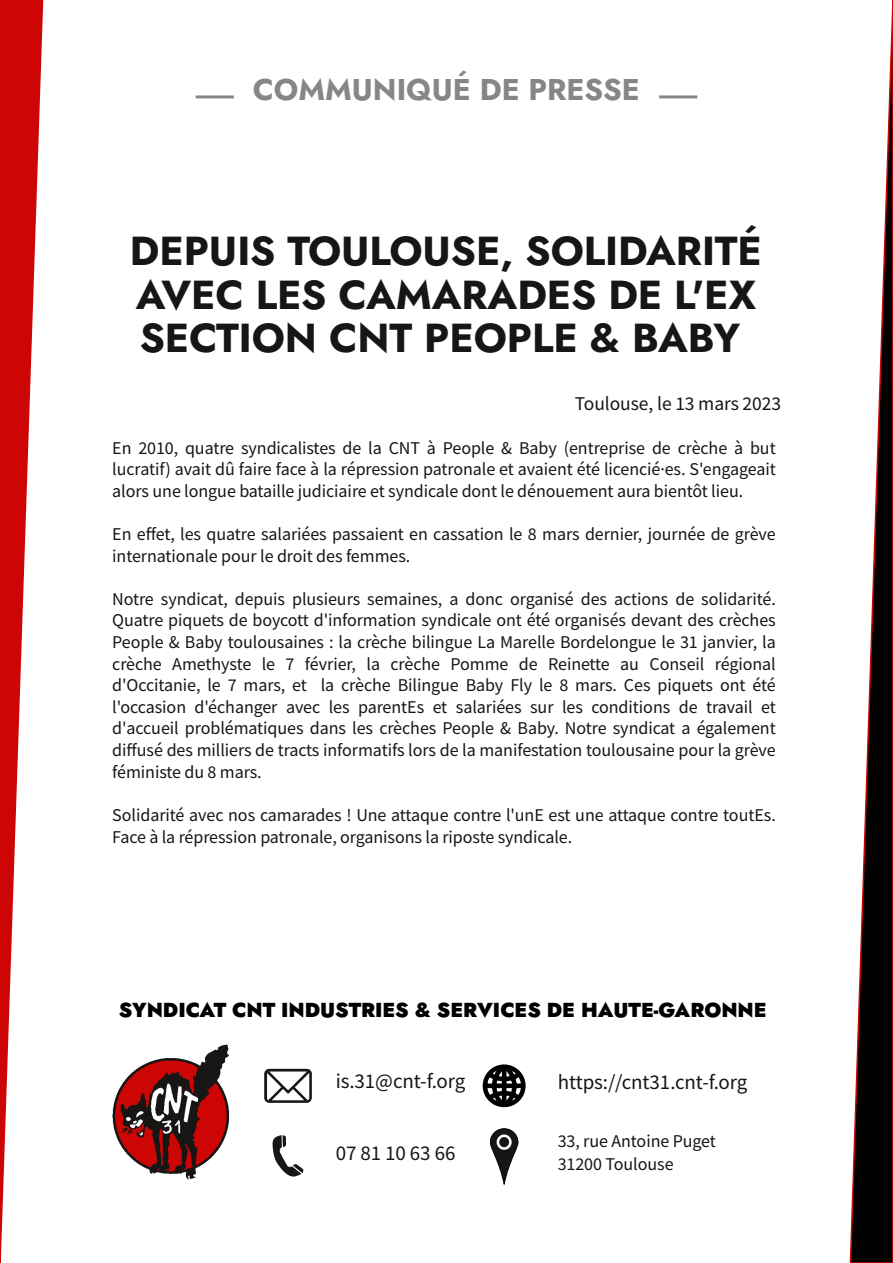
<style>
.page{position:relative;width:893px;height:1263px;background:#fff}
.page>*{position:absolute;margin:0;border:0;box-sizing:border-box;transform-origin:0 0}
.t1{font:700 40.5px/43.5px "Jost";color:#171615}
.t2{font:700 30px "Jost";letter-spacing:-.005em;color:#868685}
.t3{font:21px "Source Sans Pro";letter-spacing:-.005em;color:#171615}
.t4{font:900 20.25px "Jost";letter-spacing:-.005em;color:#000}
.t5{font:19.5px "Source Sans Pro";letter-spacing:-.005em;color:#171615}
.t6{font:18px/21.6px "Source Sans Pro";letter-spacing:-.005em;color:#171615}
</style>
<div class="page">
<svg style="left:264px;top:1069px;width:48px;height:34px"></svg>
<svg style="left:272px;top:1135px;width:32px;height:42px"></svg>
<img style="left:112px;top:1044px;width:118px;height:136px">
<svg style="left:490px;top:1129px;width:28px;height:55px"></svg>
<div style="left:498px;top:1136px;width:12px;height:12px;background:#171615;border-radius:50%"></div>
<div style="left:497px;top:1134px;width:15px;height:16px;border:3px solid #fff;border-radius:50%"></div>
<svg style="left:0;top:0;width:44px;height:1263px"></svg>
<svg style="left:849px;top:0;width:44px;height:1263px"></svg>
<hr style="left:196px;top:95px;width:38px;height:3px;background:#868685">
<hr style="left:659px;top:95px;width:38px;height:3px;background:#868685">
<svg style="left:483px;top:1064px;width:43px;height:43px"></svg>
<h2 class="t2" style="left:253px;top:68px;width:388px">COMMUNIQUÉ DE PRESSE</h2>
<h1 class="t1" style="left:130px;top:230px;width:634px">DEPUIS TOULOUSE, SOLIDARITÉ<br>AVEC LES CAMARADES DE L'EX<br>SECTION CNT PEOPLE &amp; BABY</h1>
<p class="t5" style="left:575px;top:392px;width:208px">Toulouse, le 13 mars 2023</p>
<p class="t6" style="left:112px;top:437px;width:665px;text-align:justify">En 2010, quatre syndicalistes de la CNT à People &amp; Baby (entreprise de crèche à but lucratif) avait dû faire face à la répression patronale et avaient été licencié·es. S'engageait alors une longue bataille judiciaire et syndicale dont le dénouement aura bientôt lieu.</p>
<p class="t6" style="left:112px;top:523px;width:665px">En effet, les quatre salariées passaient en cassation le 8 mars dernier, journée de grève internationale pour le droit des femmes.</p>
<p class="t6" style="left:112px;top:588px;width:665px;text-align:justify">Notre syndicat, depuis plusieurs semaines, a donc organisé des actions de solidarité.<br>Quatre piquets de boycott d'information syndicale ont été organisés devant des crèches People &amp; Baby toulousaines : la crèche bilingue La Marelle Bordelongue le 31 janvier, la crèche Amethyste le 7 février, la crèche Pomme de Reinette au Conseil régional d'Occitanie, le 7 mars, et la crèche Bilingue Baby Fly le 8 mars. Ces piquets ont été l'occasion d'échanger avec les parentEs et salariées sur les conditions de travail et d'accueil problématiques dans les crèches People &amp; Baby. Notre syndicat a également diffusé des milliers de tracts informatifs lors de la manifestation toulousaine pour la grève féministe du 8 mars.</p>
<p class="t6" style="left:112px;top:804px;width:665px">Solidarité avec nos camarades ! Une attaque contre l'unE est une attaque contre toutEs.<br>Face à la répression patronale, organisons la riposte syndicale.</p>
<p class="t4" style="left:119px;top:995px;width:649px">SYNDICAT CNT INDUSTRIES &amp; SERVICES DE HAUTE-GARONNE</p>
<p class="t3" style="left:336px;top:1067px;width:131px">is.31@cnt-f.org</p>
<p class="t3" style="left:558px;top:1068px;width:191px">https://cnt31.cnt-f.org</p>
<p class="t3" style="left:336px;top:1139px;width:121px">07 81 10 63 66</p>
<p class="t6" style="left:558px;top:1130px;width:160px;line-height:22.5px">33, rue Antoine Puget<br>31200 Toulouse</p>
</div>
